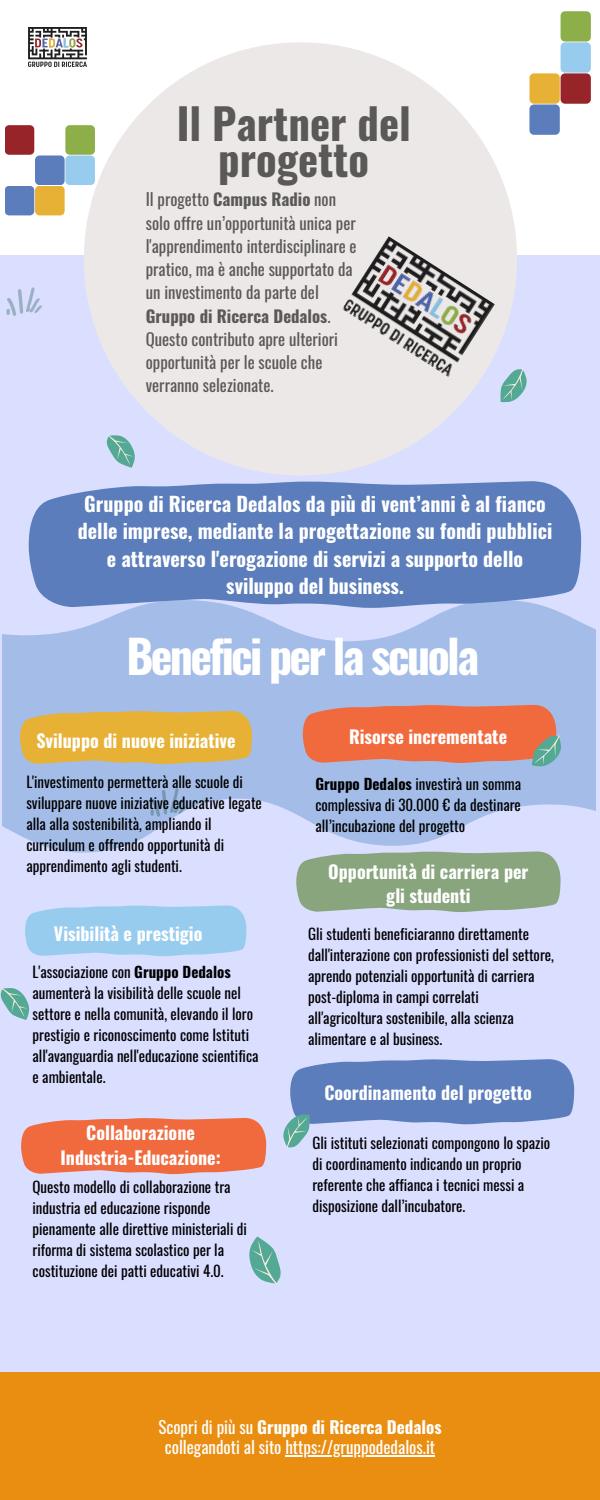
<style>
.page{position:relative;width:600px;height:1500px;background:#fff}
.page>*{position:absolute;margin:0;border:0;box-sizing:border-box;transform-origin:0 0}
.t1{font:700 45.9px "Oswald";letter-spacing:-.055em;color:#fff}
.t2{font:700 42.7px/36px "Oswald";color:#5b5858;text-align:center}
.t3{font:700 20px/27.6px "Oswald";color:#fff;text-align:center}
.t4{font:700 18px/24.8px "Oswald";color:#fff;text-align:center}
.t5{font:17px/20.2px "Oswald";color:#fff;text-align:center}
.t6{font:16.7px/23.2px "Oswald";color:#5b5858}
.t7{font:15px/21px "Oswald";color:#000}
.s1{font-weight:700}
</style>
<div class="page">
<div style="left:0;top:255px;width:600px;height:1245px;background:#dadeff"></div>
<svg style="left:3px;top:608px;width:593px;height:245px;fill:#a4bde8"></svg>
<svg style="left:20px;top:711px;width:232px;height:53px;background:#e1b244"></svg>
<svg style="left:25px;top:905px;width:221px;height:51px;background:#9ecdef"></svg>
<svg style="left:296px;top:851px;width:264px;height:61px;background:#90aa89"></svg>
<div style="left:84px;top:42px;width:433px;height:434px;background:#ede8e8;border-radius:50%"></div>
<svg style="left:106px;top:435px;width:29px;height:33px"></svg>
<svg style="left:303px;top:705px;width:264px;height:69px;background:#d9806a"></svg>
<svg style="left:0;top:988px;width:29px;height:32px"></svg>
<svg style="left:283px;top:1059px;width:291px;height:89px"></svg>
<svg style="left:249px;top:1236px;width:32px;height:49px"></svg>
<svg style="left:500px;top:368px;width:27px;height:35px"></svg>
<svg style="left:150px;top:788px;width:36px;height:29px"></svg>
<svg style="left:6px;top:287px;width:36px;height:29px"></svg>
<svg style="left:21px;top:1118px;width:245px;height:56px;background:#ee744d"></svg>
<svg style="left:29px;top:481px;width:552px;height:127px;background:#6585c0"></svg>
<svg style="left:5px;top:125px;width:90px;height:90px"></svg>
<div style="left:529px;top:104px;width:31px;height:31px;background:#5b7dbb;border-radius:4px"></div>
<div style="left:561px;top:11px;width:30px;height:31px;background:#8daf4a;border-radius:4px"></div>
<div style="left:529px;top:73px;width:31px;height:31px;background:#e7b135;border-radius:4px"></div>
<div style="left:561px;top:42px;width:30px;height:31px;background:#98ccee;border-radius:4px"></div>
<div style="left:561px;top:73px;width:30px;height:31px;background:#972429;border-radius:4px"></div>
<div style="left:0;top:1373px;width:600px;height:127px;background:#ea8e11"></div>
<hr style="left:285px;top:1455px;width:150px;height:2px;background:#fff">
<img style="left:29px;top:28px;width:57px;height:39px">
<img style="left:342px;top:236px;width:153px;height:141px">
<p class="t2" style="left:177px;top:103px;width:236px">Il Partner del progetto</p>
<h1 class="t6" style="left:146px;top:187px;width:212px">Il progetto <span class="s1">Campus Radio</span> non solo offre un’opportunità unica per l'apprendimento interdisciplinare e pratico, ma è anche supportato da un investimento da parte del<br><span class="s1">Gruppo di Ricerca Dedalos</span>.<br>Questo contributo apre ulteriori opportunità per le scuole che verranno selezionate.</h1>
<p class="t3" style="left:78px;top:489px;width:476px">Gruppo di Ricerca Dedalos da più di vent’anni è al fianco delle imprese, mediante la progettazione su fondi pubblici e attraverso l'erogazione di servizi a supporto dello sviluppo del business.</p>
<p class="t1" style="left:126px;top:621px;width:354px">Benefici per la scuola</p>
<h2 class="t4" style="left:36px;top:727px;width:201px">Sviluppo di nuove iniziative</h2>
<p class="t7" style="left:26px;top:770px;width:237px">L'investimento permetterà alle scuole di sviluppare nuove iniziative educative legate alla alla sostenibilità, ampliando il curriculum e offrendo opportunità di apprendimento agli studenti.</p>
<p class="t4" style="left:54px;top:920px;width:150px">Visibilità e prestigio</p>
<h2 class="t7" style="left:33px;top:961px;width:228px">L'associazione con <span class="s1">Gruppo Dedalos </span>aumenterà la visibilità delle scuole nel settore e nella comunità, elevando il loro prestigio e riconoscimento come Istituti all'avanguardia nell'educazione scientifica e ambientale.</h2>
<h2 class="t4" style="left:61px;top:1120px;width:162px">Collaborazione<br>Industria-Educazione:</h2>
<p class="t7" style="left:33px;top:1176px;width:216px">Questo modello di collaborazione tra industria ed educazione risponde pienamente alle direttive ministeriali di riforma di sistema scolastico per la costituzione dei patti educativi 4.0.</p>
<p class="t4" style="left:349px;top:724px;width:160px">Risorse incrementate</p>
<p class="t7" style="left:315px;top:773px;width:207px;text-align:justify"><span class="s1">Gruppo Dedalos</span> investirà un somma complessiva di 30.000 € da destinare all’incubazione del progetto</p>
<p class="t4" style="left:328px;top:858px;width:202px">Opportunità di carriera per gli studenti</p>
<p class="t7" style="left:308px;top:923px;width:247px">Gli studenti beneficiaranno direttamente dall'interazione con professionisti del settore, aprendo potenziali opportunità di carriera post-diploma in campi correlati all'agricoltura sostenibile, alla scienza alimentare e al business.</p>
<h1 class="t4" style="left:324px;top:1079px;width:209px">Coordinamento del progetto</h1>
<p class="t7" style="left:312px;top:1132px;width:239px">Gli istituti selezionati compongono lo spazio di coordinamento indicando un proprio referente che affianca i tecnici messi a disposizione dall’incubatore.</p>
<h3 class="t5" style="left:158px;top:1416px;width:285px">Scopri di più su <span class="s1">Gruppo di Ricerca Dedalos </span>collegandoti al sito https://gruppodedalos.it</h3>
</div>
